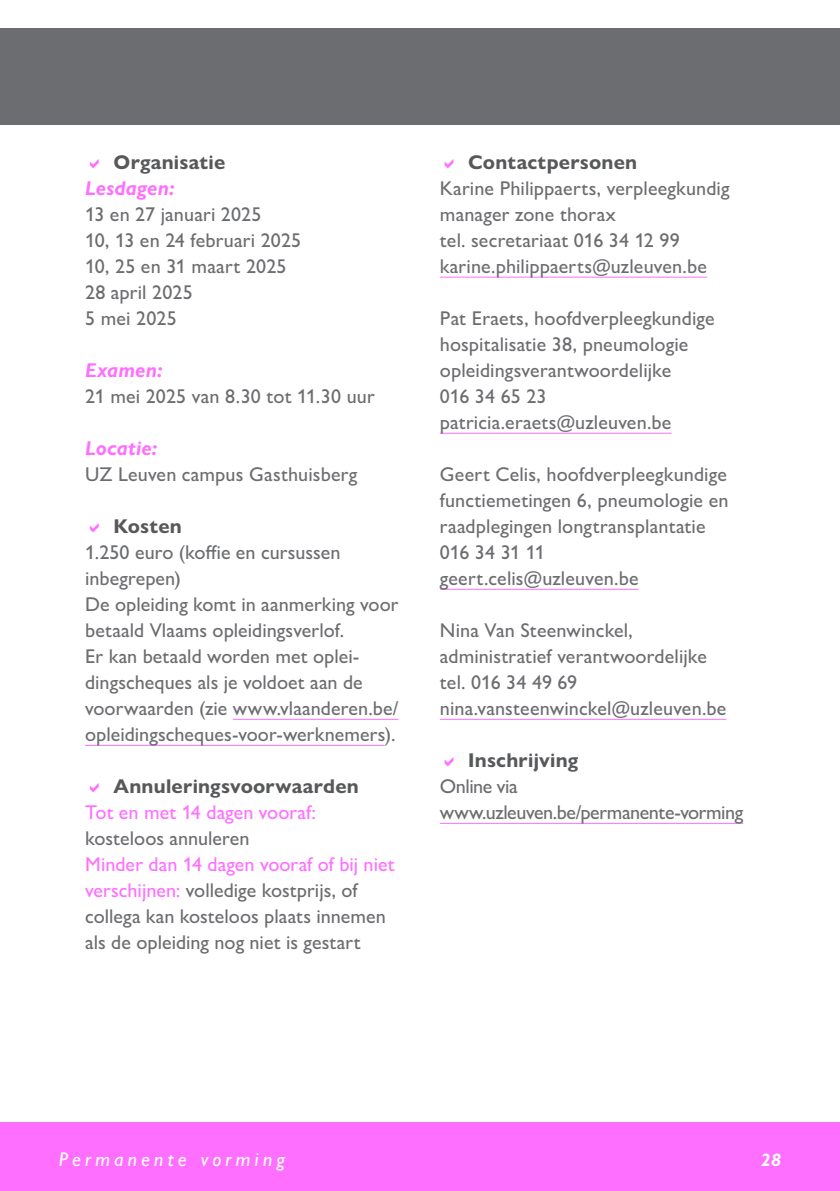
<style>
.page{position:relative;width:840px;height:1191px;background:#fff}
.page>*{position:absolute;margin:0;border:0;box-sizing:border-box;transform-origin:0 0}
.t1{font:500 20px/26px "Gill Sans Nova";letter-spacing:.005em;color:#6c6d70}
.t2{font:700 20px "Gill Sans Nova";letter-spacing:.01em;color:#57585a}
.t3{font:500 20px/26px "Gill Sans Nova";letter-spacing:-.02em;color:#6c6d70}
.t4{font:italic 700 20px "Gill Sans Nova";letter-spacing:.01em;color:#ff6fff}
.t5{font:500 20px "Gill Sans Nova";letter-spacing:.005em;color:#ff6fff}
.t6{font:italic 500 20px "Gill Sans Nova";letter-spacing:.2em;color:#fff}
.t7{font:italic 700 18px "Gill Sans Nova";color:#fff}
.s1{color:#ff6fff}
</style>
<div class="page">
<div style="left:0;top:1123px;width:839px;height:68px;background:#ff6fff"></div>
<div style="left:0;top:28px;width:839px;height:97px;background:#6c6d70"></div>
<hr style="left:233px;top:719px;width:165px;height:1px;background:#ff6fff">
<hr style="left:85px;top:745px;width:299px;height:1px;background:#ff6fff">
<hr style="left:439px;top:277px;width:267px;height:1px;background:#ff6fff">
<hr style="left:439px;top:433px;width:232px;height:1px;background:#ff6fff">
<hr style="left:439px;top:589px;width:199px;height:1px;background:#ff6fff">
<hr style="left:439px;top:719px;width:287px;height:1px;background:#ff6fff">
<hr style="left:439px;top:823px;width:303px;height:1px;background:#ff6fff">
<p class="t2" style="left:113px;top:150px;width:113px">Organisatie</p>
<p class="t4" style="left:85px;top:176px;width:91px">Lesdagen:</p>
<p class="t1" style="left:85px;top:201px;width:217px">13 en 27 januari 2025<br>10, 13 en 24 februari 2025<br>10, 25 en 31 maart 2025<br>28 april 2025<br>5 mei 2025</p>
<p class="t4" style="left:85px;top:358px;width:79px">Examen:</p>
<p class="t1" style="left:85px;top:383px;width:291px">21 mei 2025 van 8.30 tot 11.30 uur</p>
<p class="t4" style="left:85px;top:436px;width:74px">Locatie:</p>
<p class="t1" style="left:85px;top:461px;width:273px">UZ Leuven campus Gasthuisberg</p>
<p class="t2" style="left:113px;top:514px;width:70px">Kosten</p>
<p class="t1" style="left:85px;top:539px;width:315px">1.250 euro (koffie en cursussen inbegrepen)<br>De opleiding komt in aanmerking voor betaald Vlaams opleidingsverlof.<br>Er kan betaald worden met oplei&shy;dingscheques als je voldoet aan de voorwaarden (zie www.vlaanderen.be/ opleidingscheques-voor-werknemers).</p>
<p class="t2" style="left:113px;top:774px;width:247px">Annuleringsvoorwaarden</p>
<p class="t5" style="left:85px;top:800px;width:232px">Tot en met 14 dagen vooraf:</p>
<p class="t1" style="left:85px;top:825px;width:166px">kosteloos annuleren</p>
<p class="t1" style="left:85px;top:851px;width:311px"><span class="s1">Minder dan 14 dagen vooraf of bij niet verschijnen:</span> volledige kostprijs, of collega kan kosteloos plaats innemen als de opleiding nog niet is gestart</p>
<p class="t2" style="left:468px;top:150px;width:170px">Contactpersonen</p>
<p class="t1" style="left:439px;top:175px;width:291px">Karine Philippaerts, verpleegkundig manager zone thorax<br>tel. secretariaat 016 34 12 99 karine.philippaerts@uzleuven.be</p>
<p class="t1" style="left:439px;top:305px;width:276px">Pat Eraets, hoofdverpleegkundige hospitalisatie 38, pneumologie opleidingsverantwoordelijke<br>016 34 65 23 patricia.eraets@uzleuven.be</p>
<p class="t1" style="left:439px;top:461px;width:290px">Geert Celis, hoofdverpleegkundige functiemetingen 6, pneumologie en raadplegingen longtransplantatie<br>016 34 31 11 geert.celis@uzleuven.be</p>
<p class="t1" style="left:439px;top:617px;width:288px">Nina Van Steenwinckel, administratief verantwoordelijke tel. 016 34 49 69 nina.vansteenwinckel@uzleuven.be</p>
<p class="t2" style="left:468px;top:748px;width:111px">Inschrijving</p>
<p class="t3" style="left:439px;top:773px;width:305px">Online via www.uzleuven.be/permanente-vorming</p>
<p class="t6" style="left:59px;top:1147px;width:227px">Permanente vorming</p>
<p class="t7" style="left:760px;top:1149px;width:22px">28</p>
</div>
